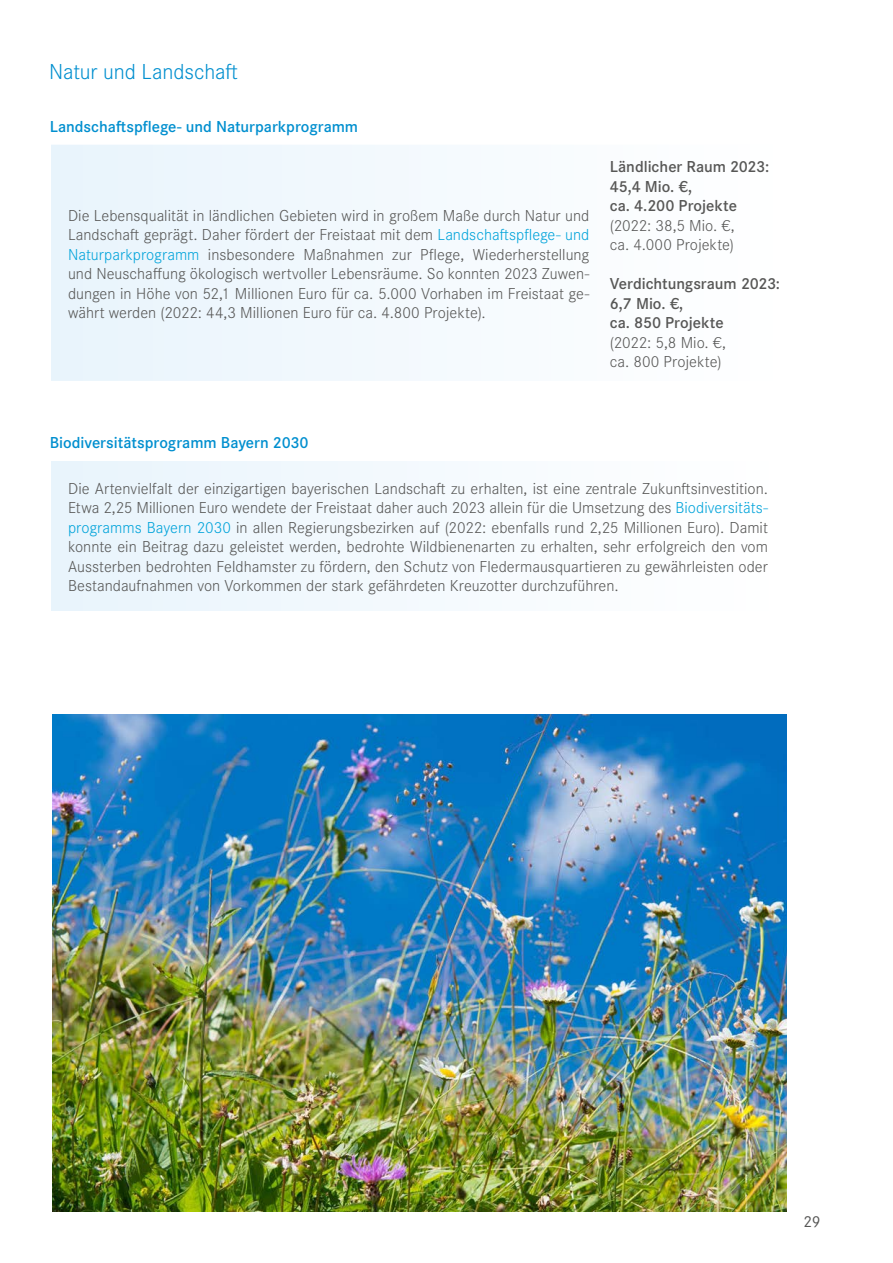
<style>
.page{position:relative;width:893px;height:1263px;background:#fff}
.page>*{position:absolute;margin:0;border:0;box-sizing:border-box;transform-origin:0 0}
.t1{font:300 22.5px "Corporate S Pro";letter-spacing:-.005em;color:#008fcf}
.t2{font:300 16.5px/19.5px "Corporate S Pro";color:#575756;text-align:justify}
.t3{font:600 16.5px/19.5px "Corporate S Pro";color:#575756}
.t4{font:600 16.5px "Corporate S Pro";color:#008fcf}
.t5{font:16.5px "Corporate S Pro";color:#575756}
.s1{color:#00a3da}
</style>
<div class="page">
<img style="left:52px;top:714px;width:735px;height:498px">
<div style="left:51px;top:145px;width:396px;height:236px;background:#eff7fd"></div>
<div style="left:51px;top:462px;width:731px;height:148px;background:#f4f9fe"></div>
<p class="t1" style="left:49px;top:56px;width:190px">Natur und Landschaft</p>
<p class="t4" style="left:50px;top:114px;width:310px">Landschaftspflege- und Naturparkprogramm</p>
<p class="t2" style="left:68px;top:205px;width:523px">Die Lebensqualität in ländlichen Gebieten wird in großem Maße durch Natur und Landschaft geprägt. Daher fördert der Freistaat mit dem <span class="s1">Landschaftspflege- und Naturparkprogramm</span> insbesondere Maßnahmen zur Pflege, Wiederherstellung und Neuschaffung ökologisch wertvoller Lebensräume. So konnten 2023 Zuwen&shy;dungen in Höhe von 52,1 Millionen Euro für ca. 5.000 Vorhaben im Freistaat ge&shy;währt werden (2022: 44,3 Millionen Euro für ca. 4.800 Projekte).</p>
<p class="t3" style="left:610px;top:156px;width:161px">Ländlicher Raum 2023:</p>
<p class="t3" style="left:610px;top:175px;width:129px">45,4 Mio. €,<br>ca. 4.200 Projekte</p>
<p class="t2" style="left:610px;top:214px;width:126px">(2022: 38,5 Mio. €, ca. 4.000 Projekte)</p>
<p class="t3" style="left:610px;top:273px;width:172px">Verdichtungsraum 2023:</p>
<p class="t3" style="left:610px;top:292px;width:115px">6,7 Mio. €,<br>ca. 850 Projekte</p>
<p class="t2" style="left:610px;top:331px;width:118px">(2022: 5,8 Mio. €, ca. 800 Projekte)</p>
<p class="t4" style="left:50px;top:431px;width:261px">Biodiversitätsprogramm Bayern 2030</p>
<p class="t2" style="left:68px;top:478px;width:701px">Die Artenvielfalt der einzigartigen bayerischen Landschaft zu erhalten, ist eine zentrale Zukunftsinvestition.<br>Etwa 2,25 Millionen Euro wendete der Freistaat daher auch 2023 allein für die Umsetzung des <span class="s1">Biodiversitäts&shy;programms Bayern 2030</span> in allen Regierungsbezirken auf (2022: ebenfalls rund 2,25 Millionen Euro). Damit konnte ein Beitrag dazu geleistet werden, bedrohte Wildbienenarten zu erhalten, sehr erfolgreich den vom Aussterben bedrohten Feldhamster zu fördern, den Schutz von Fledermausquartieren zu gewährleisten oder Bestandaufnahmen von Vorkommen der stark gefährdeten Kreuzotter durchzuführen.</p>
<p class="t5" style="left:803px;top:1209px;width:19px">29</p>
</div>
